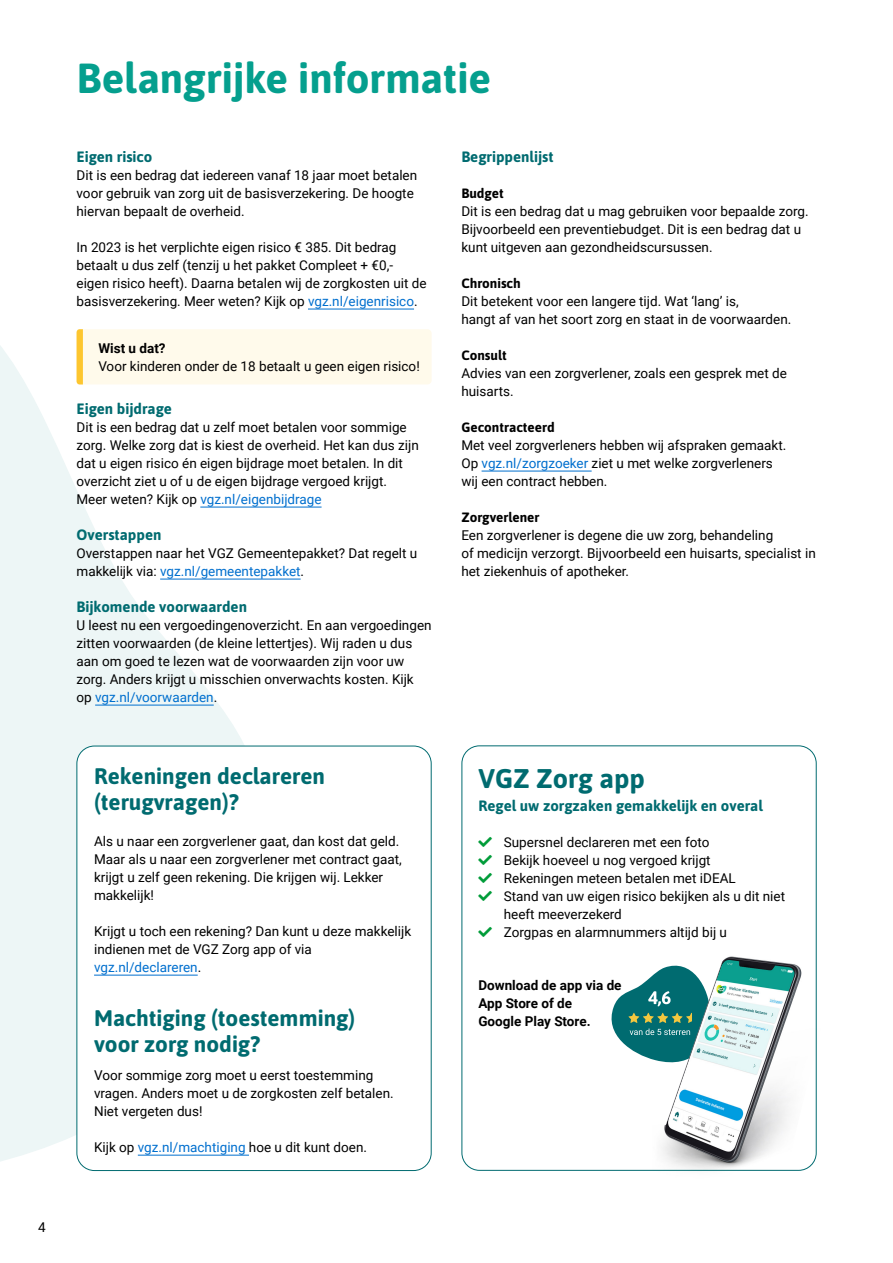
<style>
.page{position:relative;width:893px;height:1263px;background:#fff}
.page>*{position:absolute;margin:0;border:0;box-sizing:border-box;transform-origin:0 0}
.H1_VGO{font:700 42px "Asap";letter-spacing:-.005em;color:#059f8e}
.H2_VGO{font:700 27px "Asap";color:#006b70}
.H2_VGO-2{font:700 22.5px/25.5px "Asap";color:#006b70}
.tussenkopje_VGO{font:700 22.5px/25.5px "Asap";color:#006b70}
.tussenkopje_VGO-2{font:700 15px "Asap";color:#006b70}
.plat_VGO{font:13.5px/18px "Roboto";color:#000}
.plat_VGO-2{font:700 13.5px/18px "Roboto";color:#000}
.t1{font:700 13.5px "Asap";color:#000}
.plat_VGO-3{font:13.5px "Roboto";color:#006fce}
.s1{color:#006fce}
.s2{color:#000}
</style>
<div class="page">
<svg style="left:0;top:331px;width:278px;height:841px;fill:#edf6f6"></svg>
<hr style="left:308px;top:309px;width:106px;height:1px;background:#006fce">
<hr style="left:200px;top:507px;width:122px;height:1px;background:#006fce">
<hr style="left:160px;top:579px;width:141px;height:1px;background:#006fce">
<hr style="left:95px;top:705px;width:119px;height:1px;background:#006fce">
<div style="left:77px;top:329px;width:355px;height:55px;background:#fffaeb"></div>
<hr style="left:482px;top:471px;width:110px;height:1px;background:#006fce">
<svg style="left:611px;top:978px;width:38px;height:81px"></svg>
<img style="left:649px;top:949px;width:168px;height:222px">
<div style="left:77px;top:746px;width:354px;height:424px;background:#fff;border-radius:18px"></div>
<hr style="left:94px;top:975px;width:104px;height:1px;background:#006fce">
<hr style="left:138px;top:1155px;width:111px;height:1px;background:#006fce">
<p class="plat_VGO" style="left:38px;top:1217px;width:9px">4</p>
<h1 class="H1_VGO" style="left:77px;top:49px;width:416px">Belangrijke informatie</h1>
<h3 class="tussenkopje_VGO-2" style="left:77px;top:146px;width:77px">Eigen risico</h3>
<p class="plat_VGO" style="left:77px;top:166px;width:342px">Dit is een bedrag dat iedereen vanaf 18 jaar moet betalen voor gebruik van zorg uit de basisverzekering. De hoogte hiervan bepaalt de overheid.</p>
<p class="plat_VGO" style="left:77px;top:238px;width:352px">In 2023 is het verplichte eigen risico € 385. Dit bedrag betaalt u dus zelf (tenzij u het pakket Compleet + €0,- eigen risico heeft). Daarna betalen wij de zorgkosten uit de basisverzekering. Meer weten? Kijk op <span class="s1">vgz.nl/eigenrisico</span>.</p>
<p class="plat_VGO-2" style="left:98px;top:339px;width:69px">Wist u dat?</p>
<p class="plat_VGO" style="left:98px;top:357px;width:323px">Voor kinderen onder de 18 betaalt u geen eigen risico!</p>
<h3 class="tussenkopje_VGO-2" style="left:77px;top:398px;width:97px">Eigen bijdrage</h3>
<p class="plat_VGO" style="left:77px;top:418px;width:344px">Dit is een bedrag dat u zelf moet betalen voor sommige zorg. Welke zorg dat is kiest de overheid. Het kan dus zijn dat u eigen risico én eigen bijdrage moet betalen. In dit overzicht ziet u of u de eigen bijdrage vergoed krijgt.</p>
<p class="plat_VGO-3" style="left:77px;top:490px;width:247px"><span class="s2">Meer weten? Kijk op</span> vgz.nl/eigenbijdrage</p>
<h3 class="tussenkopje_VGO-2" style="left:77px;top:524px;width:86px">Overstappen</h3>
<p class="plat_VGO" style="left:77px;top:544px;width:342px">Overstappen naar het VGZ Gemeentepakket? Dat regelt u makkelijk via: <span class="s1">vgz.nl/gemeentepakket</span>.</p>
<h3 class="tussenkopje_VGO-2" style="left:77px;top:596px;width:172px">Bijkomende voorwaarden</h3>
<p class="plat_VGO" style="left:77px;top:616px;width:357px">U leest nu een vergoedingenoverzicht. En aan vergoedingen zitten voorwaarden (de kleine lettertjes). Wij raden u dus aan om goed te lezen wat de voorwaarden zijn voor uw zorg. Anders krijgt u misschien onverwachts kosten. Kijk op <span class="s1">vgz.nl/voorwaarden</span>.</p>
<h3 class="tussenkopje_VGO" style="left:94px;top:762px;width:233px">Rekeningen declareren (terugvragen)?</h3>
<p class="plat_VGO" style="left:94px;top:832px;width:309px">Als u naar een zorgverlener gaat, dan kost dat geld.<br>Maar als u naar een zorgverlener met contract gaat, krijgt u zelf geen rekening. Die krijgen wij. Lekker makkelijk!</p>
<p class="plat_VGO" style="left:94px;top:922px;width:319px">Krijgt u toch een rekening? Dan kunt u deze makkelijk indienen met de VGZ Zorg app of via <span class="s1">vgz.nl/declareren</span>.</p>
<h2 class="H2_VGO-2" style="left:94px;top:1004px;width:263px">Machtiging (toestemming) voor zorg nodig?</h2>
<p class="plat_VGO" style="left:94px;top:1066px;width:301px">Voor sommige zorg moet u eerst toestemming vragen. Anders moet u de zorgkosten zelf betalen.<br>Niet vergeten dus!</p>
<p class="plat_VGO" style="left:94px;top:1138px;width:274px">Kijk op <span class="s1">vgz.nl/machtiging</span> hoe u dit kunt doen.</p>
<h3 class="tussenkopje_VGO-2" style="left:461px;top:146px;width:94px">Begrippenlijst</h3>
<h4 class="t1" style="left:461px;top:184px;width:44px">Budget</h4>
<p class="plat_VGO" style="left:461px;top:202px;width:349px">Dit is een bedrag dat u mag gebruiken voor bepaalde zorg.<br>Bijvoorbeeld een preventiebudget. Dit is een bedrag dat u kunt uitgeven aan gezondheidscursussen.</p>
<h4 class="t1" style="left:461px;top:274px;width:61px">Chronisch</h4>
<p class="plat_VGO" style="left:461px;top:292px;width:331px">Dit betekent voor een langere tijd. Wat ‘lang’ is,<br>hangt af van het soort zorg en staat in de voorwaarden.</p>
<h4 class="t1" style="left:461px;top:346px;width:47px">Consult</h4>
<p class="plat_VGO" style="left:461px;top:364px;width:327px">Advies van een zorgverlener, zoals een gesprek met de huisarts.</p>
<h4 class="t1" style="left:461px;top:418px;width:95px">Gecontracteerd</h4>
<p class="plat_VGO" style="left:461px;top:436px;width:327px">Met veel zorgverleners hebben wij afspraken gemaakt.<br>Op <span class="s1">vgz.nl/zorgzoeker</span> ziet u met welke zorgverleners wij een contract hebben.</p>
<h4 class="t1" style="left:461px;top:508px;width:80px">Zorgverlener</h4>
<p class="plat_VGO" style="left:461px;top:526px;width:356px">Een zorgverlener is degene die uw zorg, behandeling<br>of medicijn verzorgt. Bijvoorbeeld een huisarts, specialist in het ziekenhuis of apotheker.</p>
<h2 class="H2_VGO" style="left:478px;top:760px;width:168px">VGZ Zorg app</h2>
<h3 class="tussenkopje_VGO-2" style="left:478px;top:795px;width:286px">Regel uw zorgzaken gemakkelijk en overal</h3>
<p class="plat_VGO" style="left:504px;top:832px;width:207px">Supersnel declareren met een foto</p>
<p class="plat_VGO" style="left:504px;top:850px;width:208px">Bekijk hoeveel u nog vergoed krijgt</p>
<p class="plat_VGO" style="left:504px;top:868px;width:233px">Rekeningen meteen betalen met iDEAL</p>
<p class="plat_VGO" style="left:504px;top:886px;width:283px">Stand van uw eigen risico bekijken als u dit niet heeft meeverzekerd</p>
<p class="plat_VGO" style="left:504px;top:922px;width:225px">Zorgpas en alarmnummers altijd bij u</p>
<p class="plat_VGO-2" style="left:478px;top:976px;width:145px">Download de app via de<br>App Store of de<br>Google Play Store.</p>
</div>
